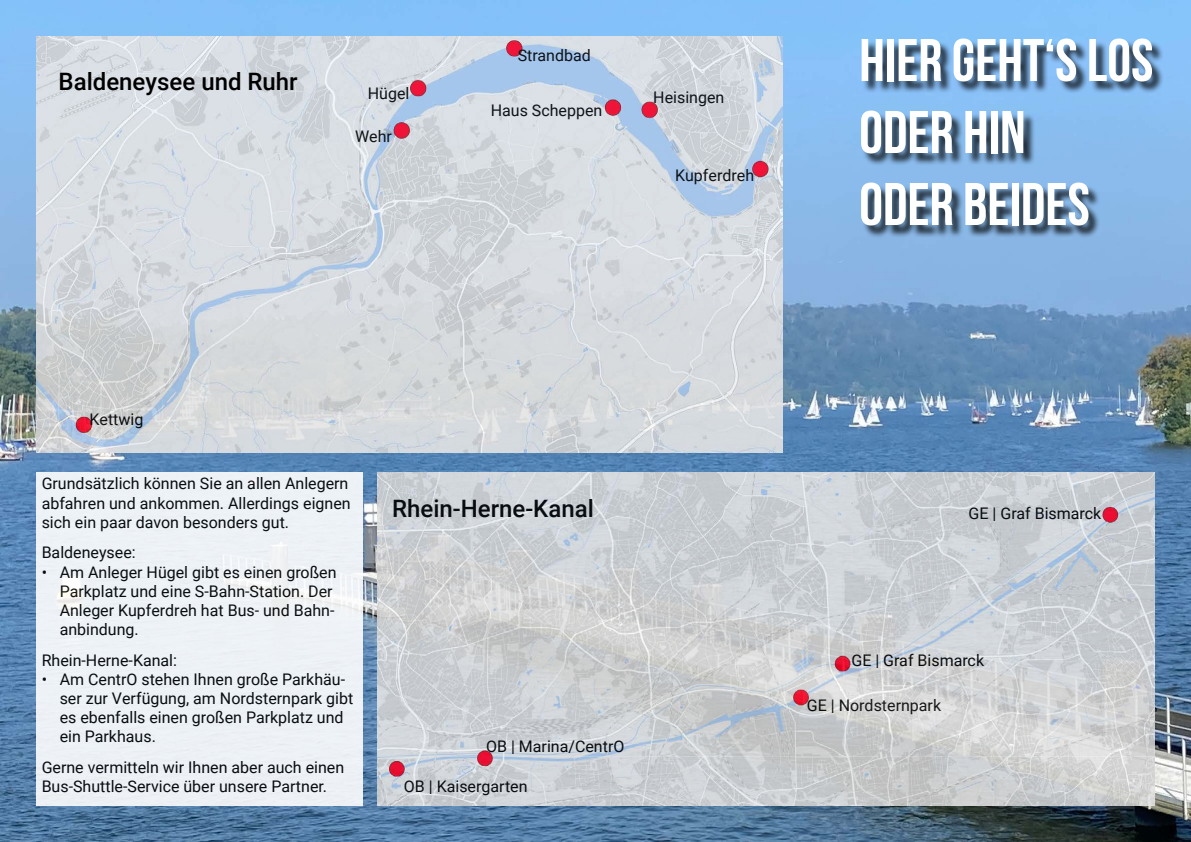
<style>
.page{position:relative;width:1191px;height:842px;background:#fff}
.page>*{position:absolute;margin:0;border:0;box-sizing:border-box;transform-origin:0 0}
.t1{font:700 60px/72px "Bebas Neue";color:#fff}
.t2{font:500 24px "Roboto";color:#000}
.t3{font:16px/19.2px "Roboto";color:#000}
</style>
<div class="page">
<img style="left:0;top:0;width:1191px;height:842px">
<img style="left:36px;top:36px;width:747px;height:416px">
<div style="left:36px;top:473px;width:326px;height:333px;background:#edf2f7"></div>
<div style="left:862px;top:40px;width:302px;height:198px;background:#000;opacity:.75"></div>
<img style="left:377px;top:473px;width:778px;height:333px">
<h2 class="t2" style="left:59px;top:65px;width:241px">Baldeneysee und Ruhr</h2>
<p class="t3" style="left:368px;top:83px;width:43px">Hügel</p>
<p class="t3" style="left:355px;top:126px;width:38px">Wehr</p>
<p class="t3" style="left:518px;top:45px;width:75px">Strandbad</p>
<p class="t3" style="left:491px;top:100px;width:113px">Haus Scheppen</p>
<p class="t3" style="left:653px;top:87px;width:73px">Heisingen</p>
<p class="t3" style="left:675px;top:166px;width:80px">Kupferdreh</p>
<h1 class="t1" style="left:859px;top:24px;width:296px">HIER GEHT‘S LOS<br>ODER HIN<br>ODER BEIDES</h1>
<p class="t3" style="left:89px;top:409px;width:55px">Kettwig</p>
<p class="t3" style="left:42px;top:473px;width:310px">Grundsätzlich können Sie an allen Anlegern abfahren und ankommen. Allerdings eignen sich ein paar davon besonders gut.</p>
<p class="t3" style="left:42px;top:542px;width:96px">Baldeneysee:</p>
<p class="t3" style="left:60px;top:562px;width:278px;text-indent:-18px">• Am Anleger Hügel gibt es einen großen<br>Parkplatz und eine S-Bahn-Station. Der<br>Anleger Kupferdreh hat Bus- und Bahn&shy;anbindung.</p>
<p class="t3" style="left:42px;top:650px;width:137px">Rhein-Herne-Kanal:</p>
<p class="t3" style="left:60px;top:669px;width:295px;text-indent:-18px">• Am CentrO stehen Ihnen große Parkhäu&shy;ser zur Verfügung, am Nordsternpark gibt es ebenfalls einen großen Parkplatz und ein Parkhaus.</p>
<p class="t3" style="left:42px;top:757px;width:304px">Gerne vermitteln wir Ihnen aber auch einen<br>Bus-Shuttle-Service über unsere Partner.</p>
<h2 class="t2" style="left:392px;top:491px;width:203px">Rhein-Herne-Kanal</h2>
<p class="t3" style="left:486px;top:736px;width:140px">OB | Marina/CentrO</p>
<p class="t3" style="left:404px;top:776px;width:125px">OB | Kaisergarten</p>
<p class="t3" style="left:968px;top:503px;width:134px">GE | Graf Bismarck</p>
<p class="t3" style="left:851px;top:650px;width:134px">GE | Graf Bismarck</p>
<p class="t3" style="left:807px;top:695px;width:136px">GE | Nordsternpark</p>
</div>
